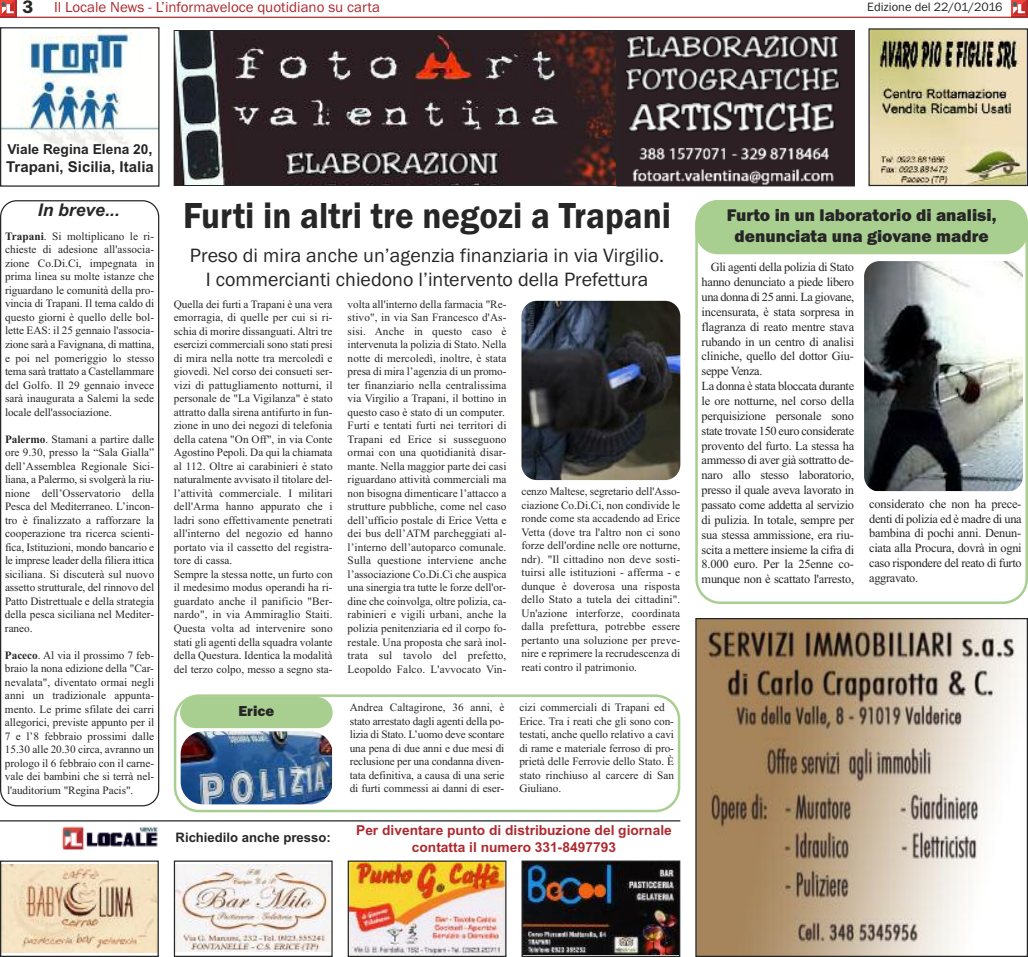
<style>
.page{position:relative;width:1028px;height:957px;background:#fff}
.page>*{position:absolute;margin:0;border:0;box-sizing:border-box;transform-origin:0 0}
.t1{font:600 37.5px "Franklin Gothic";color:#272627;scale:.93 1}
.t2{font:20px/24px "Franklin Gothic";color:#272627;text-align:center}
.t3{font:800 17.5px/21px "Franklin Gothic";color:#272627;text-align:center}
.t4{font:italic 700 17.5px "Arial";color:#272627}
.t5{font:15px "Franklin Gothic";color:#ae2a30}
.t6{font:700 15px "Arial";color:#272627}
.t7{font:800 15px "Franklin Gothic";color:#272627}
.t8{font:700 13.75px/16.5px "Arial";color:#ae2a30;text-align:center}
.t9{font:700 13.75px "Arial";color:#272627}
.t10{font:700 13.12px "Arial";color:#272627}
.t11{font:12.5px "Franklin Gothic";color:#272627}
.t12{font:12.38px/14.9px "Times New Roman";letter-spacing:-.025em;color:#272627}
.t13{font:11.25px/13.5px "Times New Roman";color:#272627;text-align:justify}
.s1{font-weight:600;font-size:18.75px;color:#272627}
.s2{font-size:15px}
.s3{font-weight:700}
</style>
<div class="page">
<img style="left:697px;top:620px;width:329px;height:335px">
<div style="left:695px;top:618px;width:333px;height:339px;border:1px solid #272627"></div>
<hr style="left:0;top:17px;width:1028px;height:1px;background:#ae2a30">
<div style="left:0;top:0;width:17px;height:18px;background:#ae2a30"></div>
<svg style="left:0;top:0;width:15px;height:16px"></svg>
<img style="left:2px;top:29px;width:155px;height:121px">
<div style="left:0;top:27px;width:159px;height:160px;border:1px solid #272627"></div>
<img style="left:870px;top:30px;width:155px;height:154px">
<div style="left:868px;top:28px;width:160px;height:158px;border:1px solid #272627"></div>
<svg style="left:1011px;top:0;width:17px;height:17px"></svg>
<svg style="left:1011px;top:0;width:14px;height:15px"></svg>
<svg style="left:695px;top:201px;width:333px;height:403px"></svg>
<div style="left:695px;top:200px;width:333px;height:54px;background:#a8cf90;border-radius:22px"></div>
<img style="left:521px;top:301px;width:159px;height:179px;border-radius:15px">
<img style="left:523px;top:862px;width:155px;height:93px">
<div style="left:521px;top:860px;width:159px;height:97px;border:1px solid #272627"></div>
<img style="left:350px;top:862px;width:154px;height:92px">
<div style="left:348px;top:860px;width:158px;height:97px;border:1px solid #272627"></div>
<img style="left:176px;top:864px;width:155px;height:87px">
<div style="left:174px;top:860px;width:159px;height:97px;border:1px solid #272627"></div>
<div style="left:1px;top:861px;width:157px;height:95px;background:linear-gradient(to right,#fff,#fff)"></div>
<img style="left:2px;top:864px;width:155px;height:88px">
<div style="left:0;top:860px;width:159px;height:97px;border:1px solid #272627"></div>
<img style="left:62px;top:826px;width:96px;height:24px">
<hr style="left:0;top:820px;width:680px;height:1px;background:#272627">
<svg style="left:0;top:200px;width:159px;height:606px"></svg>
<img style="left:176px;top:30px;width:678px;height:154px">
<div style="left:174px;top:30px;width:443px;height:156px;border:1px solid #272627"></div>
<svg style="left:619px;top:33px;width:233px;height:151px;background:#4f4749"></svg>
<div style="left:617px;top:31px;width:237px;height:155px;border:1px solid #272627"></div>
<svg style="left:174px;top:694px;width:506px;height:118px"></svg>
<div style="left:180px;top:697px;width:153px;height:31px;background:#a8cf90;border-radius:16px"></div>
<img style="left:181px;top:731px;width:151px;height:73px;border-radius:22px">
<img style="left:864px;top:261px;width:159px;height:229px;border-radius:15px">
<h3 class="t5" style="left:23px;top:-2px;width:359px"><span class="s1">3</span> Il Locale News - L’informaveloce quotidiano su carta</h3>
<p class="t11" style="left:867px;top:-1px;width:137px">Edizione del 22/01/2016</p>
<p class="t9" style="left:7px;top:141px;width:147px">Viale Regina Elena 20<span class="s2">,</span></p>
<h3 class="t6" style="left:6px;top:158px;width:149px">Trapani, Sicilia, Italia</h3>
<h3 class="t4" style="left:38px;top:200px;width:83px">In breve...</h3>
<p class="t13" style="left:5px;top:229px;width:151px"><span class="s3">Trapani</span>. Si moltiplicano le ri&shy;chieste di adesione all'associa&shy;zione Co.Di.Ci, impegnata in prima linea su molte istanze che riguardano le comunità della pro&shy;vincia di Trapani. Il tema caldo di questo giorni è quello delle bol&shy;lette EAS: il 25 gennaio l'associa&shy;zione sarà a Favignana, di mattina, e poi nel pomeriggio lo stesso tema sarà trattato a Castellammare del Golfo. Il 29 gennaio invece sarà inaugurata a Salemi la sede locale dell'associazione.</p>
<p class="t13" style="left:5px;top:432px;width:151px"><span class="s3">Palermo</span>. Stamani a partire dalle ore 9.30, presso la “Sala Gialla” dell’Assemblea Regionale Sici&shy;liana, a Palermo, si svolgerà la riu&shy;nione dell’Osservatorio della Pesca del Mediterraneo. L’incon&shy;tro è finalizzato a rafforzare la cooperazione tra ricerca scienti&shy;fica, Istituzioni, mondo bancario e le imprese leader della filiera ittica siciliana. Si discuterà sul nuovo assetto strutturale, del rinnovo del Patto Distrettuale e della strategia della pesca siciliana nel Mediter&shy;raneo.</p>
<p class="t13" style="left:5px;top:648px;width:151px"><span class="s3">Paceco</span>. Al via il prossimo 7 feb&shy;braio la nona edizione della "Car&shy;nevalata", diventato ormai negli anni un tradizionale appunta&shy;mento. Le prime sfilate dei carri allegorici, previste appunto per il 7 e l’8 febbraio prossimi dalle 15.30 alle 20.30 circa, avranno un prologo il 6 febbraio con il carne&shy;vale dei bambini che si terrà nel&shy;l'auditorium "Regina Pacis".</p>
<h1 class="t1" style="left:183px;top:193px;width:526px">Furti in altri tre negozi a Trapani</h1>
<h2 class="t2" style="left:190px;top:243px;width:476px">Preso di mira anche un’agenzia finanziaria in via Virgilio.<br>I commercianti chiedono l’intervento della Prefettura</h2>
<p class="t13" style="left:174px;top:297px;width:160px;text-align:left">Quella dei furti a Trapani è una vera emorragia, di quelle per cui si ri&shy;schia di morire dissanguati. Altri tre esercizi commerciali sono stati presi di mira nella notte tra mercoledì e giovedì. Nel corso dei consueti ser&shy;vizi di pattugliamento notturni, il personale de "La Vigilanza" è stato attratto dalla sirena antifurto in fun&shy;zione in uno dei negozi di telefonia della catena "On Off", in via Conte Agostino Pepoli. Da qui la chiamata al 112. Oltre ai carabinieri è stato naturalmente avvisato il titolare del&shy;l’attività commerciale. I militari dell'Arma hanno appurato che i ladri sono effettivamente penetrati all'interno del negozio ed hanno portato via il cassetto del registra&shy;tore di cassa.<br>Sempre la stessa notte, un furto con il medesimo modus operandi ha ri&shy;guardato anche il panificio "Ber&shy;nardo", in via Ammiraglio Staiti.<br>Questa volta ad intervenire sono stati gli agenti della squadra volante della Questura. Identica la modalità del terzo colpo, messo a segno sta-</p>
<p class="t13" style="left:347px;top:297px;width:160px;text-align:left">volta all'interno della farmacia "Re&shy;stivo", in via San Francesco d'As&shy;sisi. Anche in questo caso è intervenuta la polizia di Stato. Nella notte di mercoledì, inoltre, è stata presa di mira l’agenzia di un promo&shy;ter finanziario nella centralissima via Virgilio a Trapani, il bottino in questo caso è stato di un computer.<br>Furti e tentati furti nei territori di Trapani ed Erice si susseguono ormai con una quotidianità disar&shy;mante. Nella maggior parte dei casi riguardano attività commerciali ma non bisogna dimenticare l’attacco a strutture pubbliche, come nel caso dell’ufficio postale di Erice Vetta e dei bus dell’ATM parcheggiati al&shy;l’interno dell’autoparco comunale.<br>Sulla questione interviene anche l’associazione Co.Di.Ci che auspica una sinergia tra tutte le forze dell'or&shy;dine che coinvolga, oltre polizia, ca&shy;rabinieri e vigili urbani, anche la polizia penitenziaria ed il corpo fo&shy;restale. Una proposta che sarà inol&shy;trata sul tavolo del prefetto, Leopoldo Falco. L'avvocato Vin-</p>
<p class="t13" style="left:521px;top:485px;width:160px">cenzo Maltese, segretario dell'Asso&shy;ciazione Co.Di.Ci, non condivide le ronde come sta accadendo ad Erice Vetta (dove tra l'altro non ci sono forze dell'ordine nelle ore notturne, ndr). "Il cittadino non deve sosti&shy;tuirsi alle istituzioni - afferma - e dunque è doverosa una risposta dello Stato a tutela dei cittadini".<br>Un'azione interforze, coordinata dalla prefettura, potrebbe essere pertanto una soluzione per preve&shy;nire e reprimere la recrudescenza di reati contro il patrimonio.</p>
<h3 class="t7" style="left:238px;top:702px;width:37px">Erice</h3>
<p class="t13" style="left:350px;top:700px;width:156px">Andrea Caltagirone, 36 anni, è stato arrestato dagli agenti della po&shy;lizia di Stato. L’uomo deve scontare una pena di due anni e due mesi di reclusione per una condanna diven&shy;tata definitiva, a causa di una serie di furti commessi ai danni di eser-</p>
<p class="t13" style="left:519px;top:700px;width:156px;text-align:left">cizi commerciali di Trapani ed<br>Erice. Tra i reati che gli sono con&shy;testati, anche quello relativo a cavi di rame e materiale ferroso di pro&shy;prietà delle Ferrovie dello Stato. È stato rinchiuso al carcere di San<br>Giuliano.</p>
<p class="t10" style="left:175px;top:830px;width:157px">Richiedilo anche presso:</p>
<p class="t8" style="left:356px;top:822px;width:317px">Per diventare punto di distribuzione del giornale contatta il numero 331-8497793</p>
<h3 class="t3" style="left:727px;top:204px;width:271px">Furto in un laboratorio di analisi, denunciata una giovane madre</h3>
<p class="t12" style="left:701px;top:260px;width:154px;text-indent:9px">Gli agenti della polizia di Stato hanno denunciato a piede libero una donna di 25 anni. La giovane, incensurata, è stata sorpresa in flagranza di reato mentre stava rubando in un centro di analisi cliniche, quello del dottor Giu&shy;seppe Venza.<br>La donna è stata bloccata durante le ore notturne, nel corso della perquisizione personale sono state trovate 150 euro considerate provento del furto. La stessa ha ammesso di aver già sottratto de&shy;naro allo stesso laboratorio, presso il quale aveva lavorato in passato come addetta al servizio di pulizia. In totale, sempre per sua stessa ammissione, era riu&shy;scita a mettere insieme la cifra di<br>8.000 euro. Per la 25enne co&shy;munque non è scattato l'arresto,</p>
<p class="t12" style="left:869px;top:496px;width:154px;text-align:justify">considerato che non ha prece&shy;denti di polizia ed è madre di una bambina di pochi anni. Denun&shy;ciata alla Procura, dovrà in ogni caso rispondere del reato di furto aggravato.</p>
</div>
